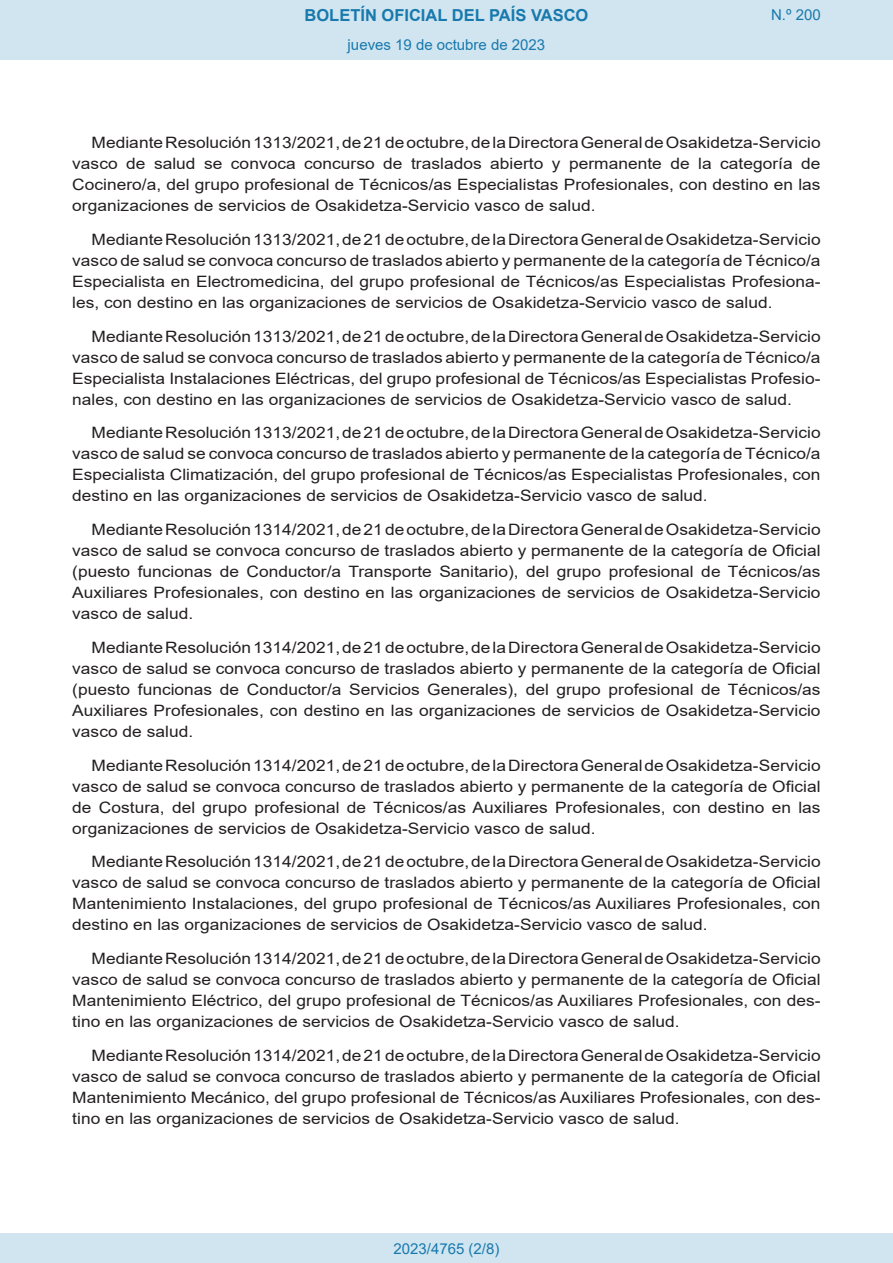
<style>
.page{position:relative;width:893px;height:1263px;background:#fff}
.page>*{position:absolute;margin:0;border:0;box-sizing:border-box;transform-origin:0 0}
.t1{font:700 16.5px "Arial";color:#1879ad}
.BOPVDetalle{font:15.6px/21px "Arial";color:#231f20;text-align:justify;scale:1.11 1}
.Paginacion_Centro{font:15px "Arial";color:#1879ad}
</style>
<div class="page">
<div style="left:0;top:0;width:893px;height:60px;background:#d0e5f0"></div>
<div style="left:0;top:1233px;width:893px;height:30px;background:#d0e5f0"></div>
<p class="t1" style="left:305px;top:3px;width:285px">BOLETÍN OFICIAL DEL PAÍS VASCO</p>
<p class="Paginacion_Centro" style="left:348px;top:35px;width:199px">jueves 19 de octubre de 2023</p>
<p class="Paginacion_Centro" style="left:771px;top:5px;width:51px">N.º 200</p>
<p class="BOPVDetalle" style="left:72px;top:132px;width:676px;text-indent:19px">Mediante Resolución 1313/2021, de 21 de octubre, de la Directora General de Osakidetza-Servicio vasco de salud se convoca concurso de traslados abierto y permanente de la categoría de Cocinero/a, del grupo profesional de Técnicos/as Especialistas Profesionales, con destino en las organizaciones de servicios de Osakidetza-Servicio vasco de salud.</p>
<p class="BOPVDetalle" style="left:72px;top:229px;width:676px;text-indent:19px">Mediante Resolución 1313/2021, de 21 de octubre, de la Directora General de Osakidetza-Servicio vasco de salud se convoca concurso de traslados abierto y permanente de la categoría de Técnico/a Especialista en Electromedicina, del grupo profesional de Técnicos/as Especialistas Profesiona&shy;les, con destino en las organizaciones de servicios de Osakidetza-Servicio vasco de salud.</p>
<p class="BOPVDetalle" style="left:72px;top:326px;width:676px;text-indent:19px">Mediante Resolución 1313/2021, de 21 de octubre, de la Directora General de Osakidetza-Servicio vasco de salud se convoca concurso de traslados abierto y permanente de la categoría de Técnico/a Especialista Instalaciones Eléctricas, del grupo profesional de Técnicos/as Especialistas Profesio&shy;nales, con destino en las organizaciones de servicios de Osakidetza-Servicio vasco de salud.</p>
<p class="BOPVDetalle" style="left:72px;top:422px;width:676px;text-indent:19px">Mediante Resolución 1313/2021, de 21 de octubre, de la Directora General de Osakidetza-Servicio vasco de salud se convoca concurso de traslados abierto y permanente de la categoría de Técnico/a Especialista Climatización, del grupo profesional de Técnicos/as Especialistas Profesionales, con destino en las organizaciones de servicios de Osakidetza-Servicio vasco de salud.</p>
<p class="BOPVDetalle" style="left:72px;top:519px;width:676px;text-indent:19px">Mediante Resolución 1314/2021, de 21 de octubre, de la Directora General de Osakidetza-Servicio vasco de salud se convoca concurso de traslados abierto y permanente de la categoría de Oficial (puesto funcionas de Conductor/a Transporte Sanitario), del grupo profesional de Técnicos/as Auxiliares Profesionales, con destino en las organizaciones de servicios de Osakidetza-Servicio vasco de salud.</p>
<p class="BOPVDetalle" style="left:72px;top:637px;width:676px;text-indent:19px">Mediante Resolución 1314/2021, de 21 de octubre, de la Directora General de Osakidetza-Servicio vasco de salud se convoca concurso de traslados abierto y permanente de la categoría de Oficial (puesto funcionas de Conductor/a Servicios Generales), del grupo profesional de Técnicos/as Auxiliares Profesionales, con destino en las organizaciones de servicios de Osakidetza-Servicio vasco de salud.</p>
<p class="BOPVDetalle" style="left:72px;top:755px;width:676px;text-indent:19px">Mediante Resolución 1314/2021, de 21 de octubre, de la Directora General de Osakidetza-Servicio vasco de salud se convoca concurso de traslados abierto y permanente de la categoría de Oficial de Costura, del grupo profesional de Técnicos/as Auxiliares Profesionales, con destino en las organizaciones de servicios de Osakidetza-Servicio vasco de salud.</p>
<p class="BOPVDetalle" style="left:72px;top:851px;width:676px;text-indent:19px">Mediante Resolución 1314/2021, de 21 de octubre, de la Directora General de Osakidetza-Servicio vasco de salud se convoca concurso de traslados abierto y permanente de la categoría de Oficial Mantenimiento Instalaciones, del grupo profesional de Técnicos/as Auxiliares Profesionales, con destino en las organizaciones de servicios de Osakidetza-Servicio vasco de salud.</p>
<p class="BOPVDetalle" style="left:72px;top:948px;width:676px;text-indent:19px">Mediante Resolución 1314/2021, de 21 de octubre, de la Directora General de Osakidetza-Servicio vasco de salud se convoca concurso de traslados abierto y permanente de la categoría de Oficial Mantenimiento Eléctrico, del grupo profesional de Técnicos/as Auxiliares Profesionales, con des&shy;tino en las organizaciones de servicios de Osakidetza-Servicio vasco de salud.</p>
<p class="BOPVDetalle" style="left:72px;top:1045px;width:676px;text-indent:19px">Mediante Resolución 1314/2021, de 21 de octubre, de la Directora General de Osakidetza-Servicio vasco de salud se convoca concurso de traslados abierto y permanente de la categoría de Oficial Mantenimiento Mecánico, del grupo profesional de Técnicos/as Auxiliares Profesionales, con des&shy;tino en las organizaciones de servicios de Osakidetza-Servicio vasco de salud.</p>
<p class="Paginacion_Centro" style="left:393px;top:1238px;width:107px">2023/4765 (2/8)</p>
</div>
